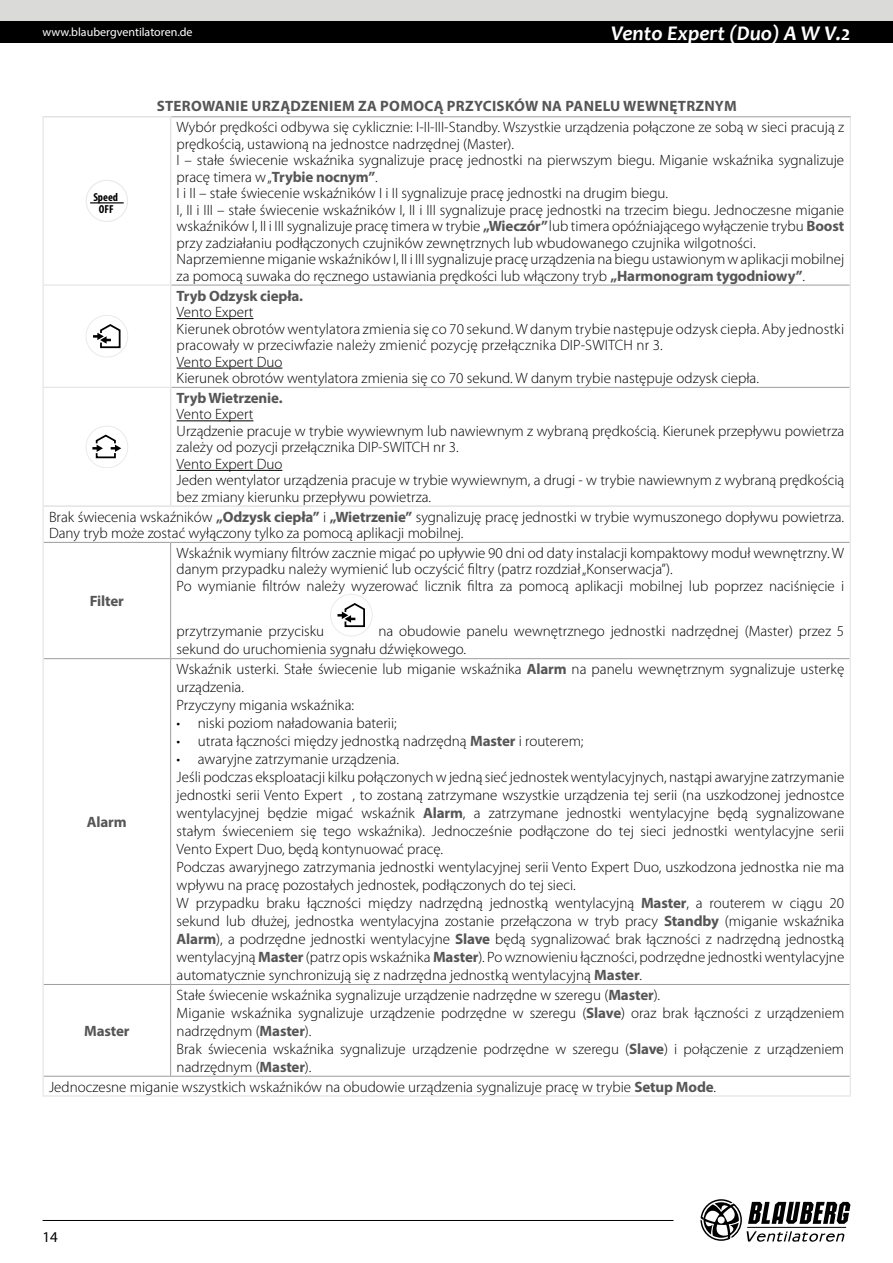
<style>
.page{position:relative;width:893px;height:1263px;background:#fff}
.page>*{position:absolute;margin:0;border:0;box-sizing:border-box;transform-origin:0 0}
.t1{font:italic 700 21px "Candara";color:#fff}
.t2{font:300 15px/16.5px "Myriad Pro";color:#000}
.t3{font:700 15px "Myriad Pro";letter-spacing:.01em;color:#575656}
.t4{font:700 15px "Myriad Pro";letter-spacing:-.01em;color:#575656}
.t5{font:15px "Myriad Pro";color:#000}
.t6{font:12px "Myriad Pro";color:#fff}
.t7{font:700 condensed 11.55px/12.8px "Myriad Pro";color:#000;text-align:center}
.s1{font-weight:700;color:#575656}
</style>
<div class="page">
<hr style="left:850px;top:506px;width:1px;height:36px;background:#e3e3e3">
<svg style="left:850px;top:1076px;width:1px;height:19px"></svg>
<hr style="left:43px;top:116px;width:128px;height:2px;background:#e3e3e3">
<hr style="left:170px;top:118px;width:1px;height:166px;background:#e3e3e3">
<hr style="left:170px;top:388px;width:1px;height:117px;background:#e3e3e3">
<hr style="left:44px;top:505px;width:127px;height:2px;background:#e3e3e3">
<hr style="left:171px;top:505px;width:679px;height:2px;background:#e3e3e3">
<hr style="left:171px;top:116px;width:680px;height:1px;background:#9d9c9c">
<hr style="left:171px;top:285px;width:679px;height:1px;background:#9d9c9c">
<hr style="left:171px;top:387px;width:679px;height:1px;background:#9d9c9c">
<hr style="left:44px;top:542px;width:127px;height:1px;background:#9d9c9c">
<hr style="left:171px;top:542px;width:679px;height:1px;background:#9d9c9c">
<hr style="left:170px;top:543px;width:1px;height:115px;background:#9d9c9c">
<hr style="left:44px;top:658px;width:127px;height:1px;background:#9d9c9c">
<hr style="left:171px;top:658px;width:679px;height:1px;background:#9d9c9c">
<hr style="left:170px;top:659px;width:1px;height:325px;background:#9d9c9c">
<hr style="left:44px;top:984px;width:127px;height:1px;background:#9d9c9c">
<hr style="left:171px;top:984px;width:679px;height:1px;background:#9d9c9c">
<hr style="left:170px;top:985px;width:1px;height:91px;background:#9d9c9c">
<hr style="left:44px;top:1076px;width:127px;height:1px;background:#9d9c9c">
<hr style="left:171px;top:1076px;width:679px;height:1px;background:#9d9c9c">
<hr style="left:43px;top:284px;width:128px;height:2px;background:#e3e3e3">
<hr style="left:170px;top:286px;width:1px;height:101px;background:#e3e3e3">
<hr style="left:43px;top:387px;width:128px;height:1px;background:#e3e3e3">
<hr style="left:43px;top:118px;width:1px;height:166px;background:#e3e3e3">
<hr style="left:850px;top:117px;width:1px;height:168px;background:#e3e3e3">
<hr style="left:43px;top:286px;width:1px;height:101px;background:#e3e3e3">
<hr style="left:850px;top:285px;width:1px;height:102px;background:#e3e3e3">
<hr style="left:43px;top:388px;width:1px;height:118px;background:#e3e3e3">
<hr style="left:850px;top:387px;width:1px;height:119px;background:#e3e3e3">
<hr style="left:43px;top:506px;width:1px;height:36px;background:#e3e3e3">
<hr style="left:43px;top:542px;width:1px;height:117px;background:#e3e3e3">
<hr style="left:850px;top:542px;width:1px;height:117px;background:#e3e3e3">
<hr style="left:43px;top:659px;width:1px;height:325px;background:#e3e3e3">
<hr style="left:850px;top:659px;width:1px;height:325px;background:#e3e3e3">
<hr style="left:43px;top:984px;width:1px;height:92px;background:#e3e3e3">
<hr style="left:850px;top:984px;width:1px;height:92px;background:#e3e3e3">
<svg style="left:43px;top:1076px;width:1px;height:19px"></svg>
<hr style="left:43px;top:1095px;width:128px;height:1px;background:#e3e3e3">
<hr style="left:171px;top:1095px;width:680px;height:1px;background:#e3e3e3">
<svg style="left:86px;top:180px;width:42px;height:42px"></svg>
<hr style="left:90px;top:202px;width:34px;height:1px;background:#000">
<svg style="left:86px;top:315px;width:42px;height:42px"></svg>
<hr style="left:177px;top:318px;width:76px;height:1px;background:#000">
<hr style="left:177px;top:368px;width:105px;height:1px;background:#000">
<svg style="left:86px;top:426px;width:42px;height:42px"></svg>
<hr style="left:177px;top:420px;width:76px;height:1px;background:#000">
<hr style="left:177px;top:470px;width:105px;height:1px;background:#000">
<svg style="left:330px;top:594px;width:43px;height:42px"></svg>
<div style="left:0;top:0;width:893px;height:21px;background:#dadad9"></div>
<div style="left:0;top:21px;width:893px;height:22px;background:#000"></div>
<svg style="left:700px;top:1199px;width:150px;height:43px"></svg>
<hr style="left:43px;top:1220px;width:631px;height:1px;background:#000">
<p class="t6" style="left:43px;top:25px;width:152px">www.blaubergventilatoren.de</p>
<h1 class="t1" style="left:611px;top:20px;width:241px">Vento Expert (Duo) A W V.2</h1>
<p class="t3" style="left:157px;top:96px;width:581px">STEROWANIE URZĄDZENIEM ZA POMOCĄ PRZYCISKÓW NA PANELU WEWNĘTRZNYM</p>
<p class="t2" style="left:177px;top:119px;width:669px">Wybór prędkości odbywa się cyklicznie: I-II-III-Standby. Wszystkie urządzenia połączone ze sobą w sieci pracują z prędkością, ustawioną na jednostce nadrzędnej (Master).<br>I – stałe świecenie wskaźnika sygnalizuje pracę jednostki na pierwszym biegu. Miganie wskaźnika sygnalizuje pracę timera w „<span class="s1">Trybie nocnym”</span>.<br>I i II – stałe świecenie wskaźników I i II sygnalizuje pracę jednostki na drugim biegu.<br>I, II i III – stałe świecenie wskaźników I, II i III sygnalizuje pracę jednostki na trzecim biegu. Jednoczesne miganie wskaźników I, II i III sygnalizuje pracę timera w trybie <span class="s1">„Wieczór”</span> lub timera opóźniającego wyłączenie trybu <span class="s1">Boost </span>przy zadziałaniu podłączonych czujników zewnętrznych lub wbudowanego czujnika wilgotności.<br>Naprzemienne miganie wskaźników I, II i III sygnalizuje pracę urządzenia na biegu ustawionym w aplikacji mobilnej za pomocą suwaka do ręcznego ustawiania prędkości lub włączony tryb <span class="s1">„Harmonogram tygodniowy”</span>.</p>
<p class="t4" style="left:177px;top:286px;width:128px">Tryb Odzysk ciepła.</p>
<p class="t2" style="left:177px;top:304px;width:669px">Vento Expert<br>Kierunek obrotów wentylatora zmienia się co 70 sekund. W danym trybie następuje odzysk ciepła. Aby jednostki pracowały w przeciwfazie należy zmienić pozycję przełącznika DIP-SWITCH nr 3.<br>Vento Expert Duo<br>Kierunek obrotów wentylatora zmienia się co 70 sekund. W danym trybie następuje odzysk ciepła.</p>
<p class="t4" style="left:177px;top:388px;width:108px">Tryb Wietrzenie.</p>
<p class="t2" style="left:177px;top:406px;width:669px">Vento Expert<br>Urządzenie pracuje w trybie wywiewnym lub nawiewnym z wybraną prędkością. Kierunek przepływu powietrza zależy od pozycji przełącznika DIP-SWITCH nr 3.<br>Vento Expert Duo<br>Jeden wentylator urządzenia pracuje w trybie wywiewnym, a drugi - w trybie nawiewnym z wybraną prędkością bez zmiany kierunku przepływu powietrza.</p>
<p class="t2" style="left:49px;top:509px;width:797px">Brak świecenia wskaźników <span class="s1">„Odzysk ciepła”</span> i <span class="s1">„Wietrzenie”</span> sygnalizuję pracę jednostki w trybie wymuszonego dopływu powietrza.<br>Dany tryb może zostać wyłączony tylko za pomocą aplikacji mobilnej.</p>
<p class="t7" style="left:93px;top:190px;width:26px">Speed<br>OFF</p>
<p class="t3" style="left:90px;top:591px;width:36px">Filter</p>
<p class="t3" style="left:87px;top:812px;width:41px">Alarm</p>
<p class="t2" style="left:177px;top:545px;width:669px">Wskaźnik wymiany filtrów zacznie migać po upływie 90 dni od daty instalacji kompaktowy moduł wewnętrzny. W danym przypadku należy wymienić lub oczyścić filtry (patrz rozdział „Konserwacja”).<br>Po wymianie filtrów należy wyzerować licznik filtra za pomocą aplikacji mobilnej lub poprzez naciśnięcie i</p>
<p class="t2" style="left:177px;top:623px;width:149px">przytrzymanie przycisku</p>
<p class="t2" style="left:177px;top:623px;width:669px;line-height:18px;text-indent:202px">na obudowie panelu wewnętrznego jednostki nadrzędnej (Master) przez 5 sekund do uruchomienia sygnału dźwiękowego.</p>
<p class="t2" style="left:177px;top:660px;width:669px;line-height:18px">Wskaźnik usterki. Stałe świecenie lub miganie wskaźnika <span class="s1">Alarm</span> na panelu wewnętrznym sygnalizuje usterkę urządzenia.<br>Przyczyny migania wskaźnika:</p>
<p class="t2" style="left:177px;top:715px;width:222px">• niski poziom naładowania baterii;</p>
<p class="t2" style="left:177px;top:733px;width:408px">• utrata łączności między jednostką nadrzędną <span class="s1">Master</span> i routerem;</p>
<p class="t2" style="left:177px;top:750px;width:669px;line-height:18px">• awaryjne zatrzymanie urządzenia.<br>Jeśli podczas eksploatacji kilku połączonych w jedną sieć jednostek wentylacyjnych, nastąpi awaryjne zatrzymanie jednostki serii Vento Expert , to zostaną zatrzymane wszystkie urządzenia tej serii (na uszkodzonej jednostce wentylacyjnej będzie migać wskaźnik <span class="s1">Alarm</span>, a zatrzymane jednostki wentylacyjne będą sygnalizowane stałym świeceniem się tego wskaźnika). Jednocześnie podłączone do tej sieci jednostki wentylacyjne serii Vento Expert Duo, będą kontynuować pracę.<br>Podczas awaryjnego zatrzymania jednostki wentylacyjnej serii Vento Expert Duo, uszkodzona jednostka nie ma wpływu na pracę pozostałych jednostek, podłączonych do tej sieci.<br>W przypadku braku łączności między nadrzędną jednostką wentylacyjną <span class="s1">Master</span>, a routerem w ciągu 20 sekund lub dłużej, jednostka wentylacyjna zostanie przełączona w tryb pracy <span class="s1">Standby</span> (miganie wskaźnika <span class="s1">Alarm</span>), a podrzędne jednostki wentylacyjne <span class="s1">Slave</span> będą sygnalizować brak łączności z nadrzędną jednostką wentylacyjną <span class="s1">Master</span> (patrz opis wskaźnika <span class="s1">Master</span>). Po wznowieniu łączności, podrzędne jednostki wentylacyjne automatycznie synchronizują się z nadrzędna jednostką wentylacyjną <span class="s1">Master</span>.</p>
<p class="t2" style="left:177px;top:986px;width:669px;line-height:18px">Stałe świecenie wskaźnika sygnalizuje urządzenie nadrzędne w szeregu (<span class="s1">Master</span>).<br>Miganie wskaźnika sygnalizuje urządzenie podrzędne w szeregu (<span class="s1">Slave</span>) oraz brak łączności z urządzeniem nadrzędnym (<span class="s1">Master</span>).<br>Brak świecenia wskaźnika sygnalizuje urządzenie podrzędne w szeregu (<span class="s1">Slave</span>) i połączenie z urządzeniem nadrzędnym (<span class="s1">Master</span>).</p>
<p class="t2" style="left:49px;top:1079px;width:669px">Jednoczesne miganie wszystkich wskaźników na obudowie urządzenia sygnalizuje pracę w trybie <span class="s1">Setup Mode</span>.</p>
<p class="t3" style="left:84px;top:1021px;width:47px">Master</p>
<p class="t5" style="left:43px;top:1227px;width:17px">14</p>
</div>
